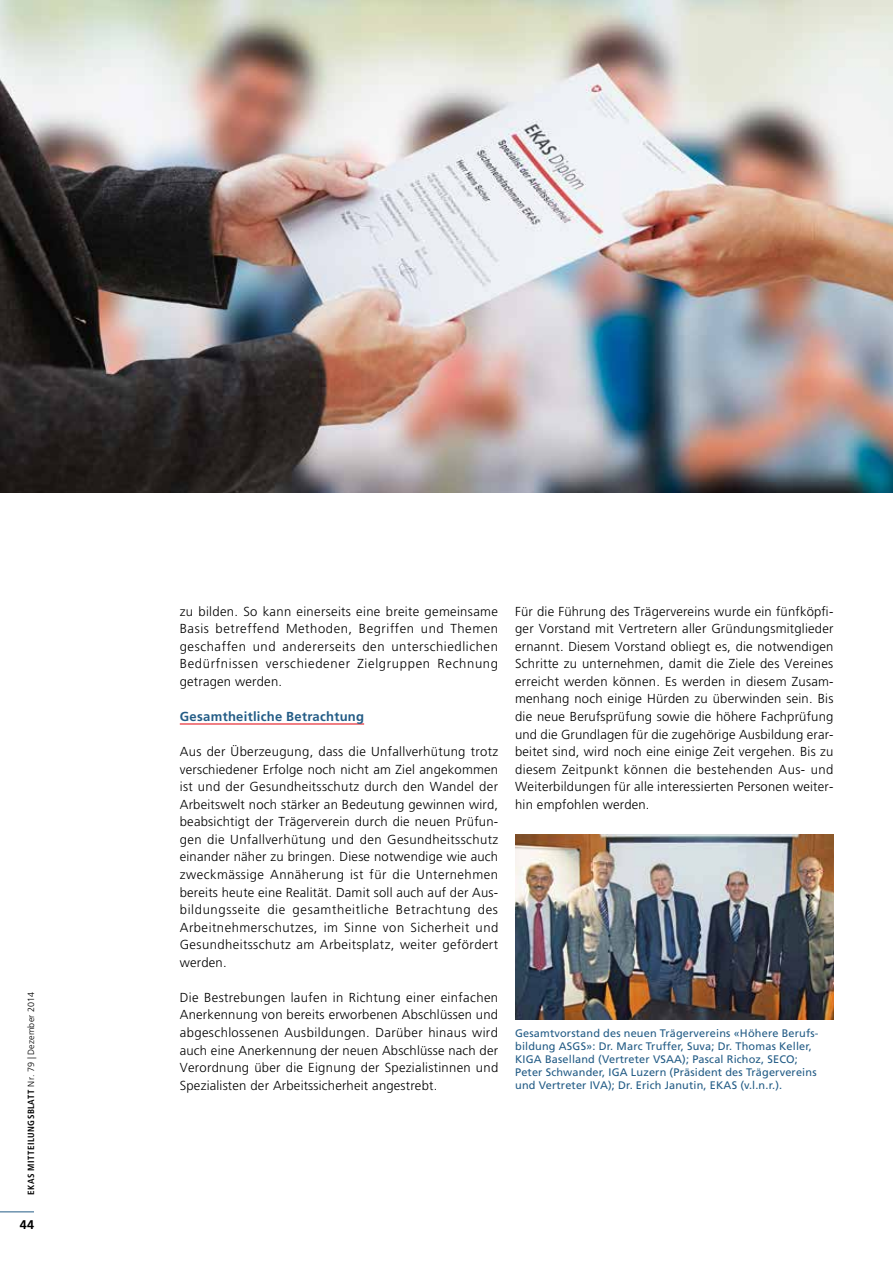
<style>
.page{position:relative;width:893px;height:1263px;background:#fff}
.page>*{position:absolute;margin:0;border:0;box-sizing:border-box;transform-origin:0 0}
.t1{font:300 13.05px/17.5px "Frutiger LT Std";letter-spacing:.015em;color:#000;text-align:justify}
.t2{font:700 13.05px "Frutiger LT Std";letter-spacing:.02em;color:#235c86}
.t3{font:700 12.6px "Frutiger LT Std";color:#000}
.t4{font:10.95px/13.2px "Frutiger LT Std";letter-spacing:.015em;color:#235c86}
.t5{font:700 condensed 9px "Frutiger LT Std";letter-spacing:.05em;color:#000}
.s1{font-weight:300;font-stretch:normal}
</style>
<div class="page">
<hr style="left:180px;top:724px;width:184px;height:1px;background:#e3000b">
<img style="left:0;top:0;width:893px;height:493px">
<img style="left:515px;top:834px;width:318px;height:185px">
<hr style="left:0;top:1211px;width:34px;height:1px;background:#235c86">
<p class="t5" style="left:26px;top:1195px;width:205px;rotate:-90deg">EKAS Mitteilungsblatt <span class="s1">Nr. 79 | Dezember 2014</span></p>
<p class="t3" style="left:20px;top:1217px;width:16px">44</p>
<p class="t1" style="left:180px;top:603px;width:320px">zu bilden. So kann einerseits eine breite gemeinsame Basis betreffend Methoden, Begriffen und Themen geschaffen und andererseits den unterschiedlichen Bedürfnissen verschiedener Zielgruppen Rechnung getragen werden.</p>
<p class="t2" style="left:180px;top:709px;width:186px">Gesamtheitliche Betrachtung</p>
<p class="t1" style="left:180px;top:743px;width:320px">Aus der Überzeugung, dass die Unfallverhütung trotz verschiedener Erfolge noch nicht am Ziel angekommen ist und der Gesundheitsschutz durch den Wandel der Arbeitswelt noch stärker an Bedeutung gewinnen wird, beabsichtigt der Trägerverein durch die neuen Prüfun&shy;gen die Unfallverhütung und den Gesundheitsschutz einander näher zu bringen. Diese notwendige wie auch zweckmässige Annäherung ist für die Unternehmen bereits heute eine Realität. Damit soll auch auf der Aus&shy;bildungsseite die gesamtheitliche Betrachtung des Arbeitnehmerschutzes, im Sinne von Sicherheit und Gesundheitsschutz am Arbeitsplatz, weiter gefördert werden.</p>
<p class="t1" style="left:180px;top:989px;width:320px">Die Bestrebungen laufen in Richtung einer einfachen Anerkennung von bereits erworbenen Abschlüssen und abgeschlossenen Ausbildungen. Darüber hinaus wird auch eine Anerkennung der neuen Abschlüsse nach der Verordnung über die Eignung der Spezialistinnen und Spezialisten der Arbeitssicherheit angestrebt.</p>
<p class="t1" style="left:515px;top:603px;width:320px">Für die Führung des Trägervereins wurde ein fünfköpfi&shy;ger Vorstand mit Vertretern aller Gründungsmitglieder ernannt. Diesem Vorstand obliegt es, die notwendigen Schritte zu unternehmen, damit die Ziele des Vereines erreicht werden können. Es werden in diesem Zusam&shy;menhang noch einige Hürden zu überwinden sein. Bis die neue Berufsprüfung sowie die höhere Fachprüfung und die Grundlagen für die zugehörige Ausbildung erar&shy;beitet sind, wird noch eine einige Zeit vergehen. Bis zu diesem Zeitpunkt können die bestehenden Aus- und Weiterbildungen für alle interessierten Personen weiter&shy;hin empfohlen werden.</p>
<p class="t4" style="left:515px;top:1026px;width:305px">Gesamtvorstand des neuen Trägervereins «Höhere Berufs&shy;bildung ASGS»: Dr. Marc Truffer, Suva; Dr. Thomas Keller, KIGA Baselland (Vertreter VSAA); Pascal Richoz, SECO; Peter Schwander, IGA Luzern (Präsident des Trägervereins und Vertreter IVA); Dr. Erich Janutin, EKAS (v.l.n.r.).</p>
</div>
